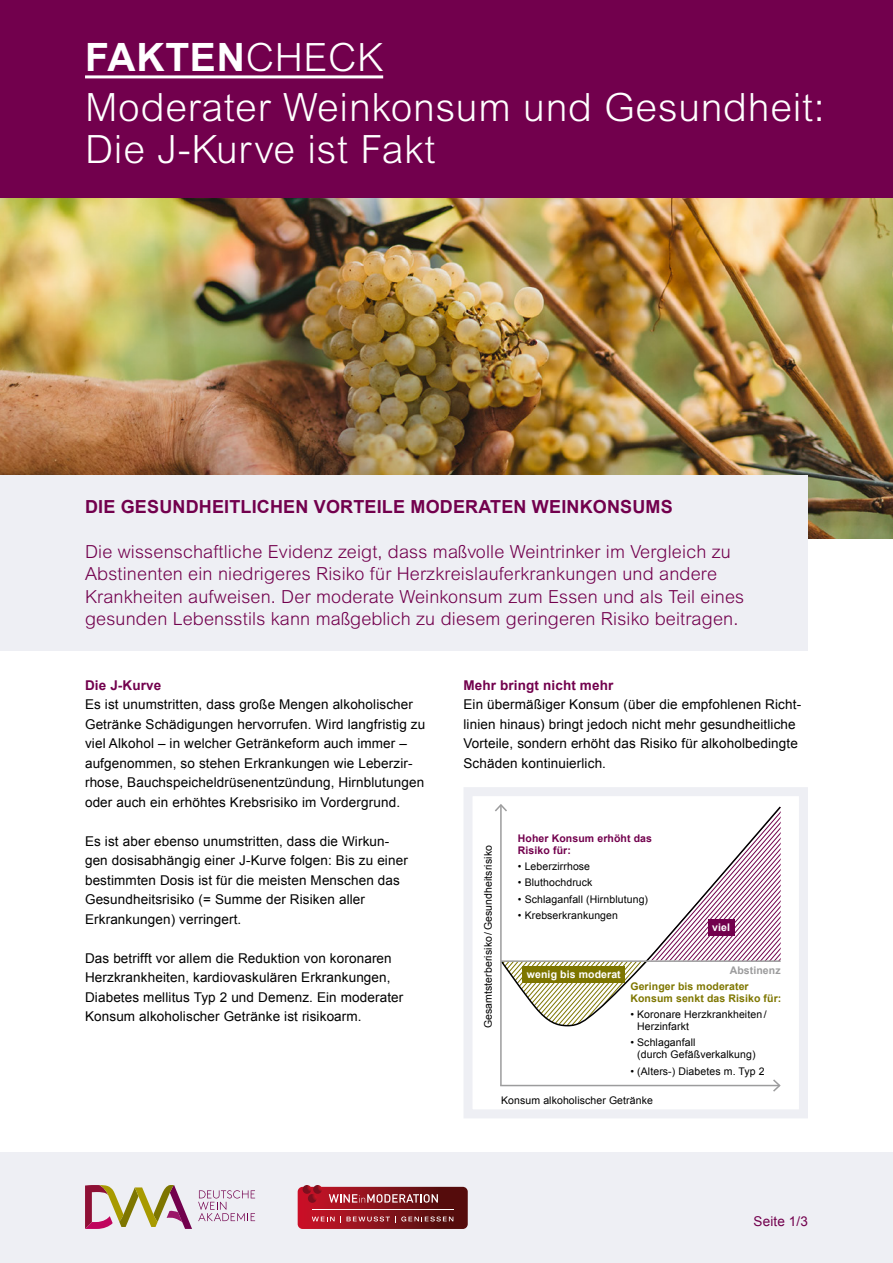
<style>
.page{position:relative;width:893px;height:1263px;background:#fff}
.page>*{position:absolute;margin:0;border:0;box-sizing:border-box;transform-origin:0 0}
.t1{font:300 39px/42px "Arial MT Std";letter-spacing:.02em;color:#fff}
.t2{font:700 39px "Arial";letter-spacing:.02em;color:#fff}
.t3{font:300 18px/22.5px "Arial MT Std";letter-spacing:.01em;color:#72004d}
.t4{font:700 18px "Arial";letter-spacing:.01em;color:#72004d}
.t5{font:13.5px/19.5px "Arial";letter-spacing:.01em;color:#000}
.t6{font:700 13.5px "Arial";letter-spacing:.01em;color:#72004d}
.t7{font:13.5px "Arial";letter-spacing:.01em;color:#72004d}
.t8{font:10.5px/12px "Arial";letter-spacing:.01em;color:#000}
.t9{font:700 10.5px/12px "Arial";letter-spacing:.01em;color:#7e7600}
.t10{font:700 10.5px/12px "Arial";letter-spacing:.01em;color:#72004d}
.t11{font:700 10.5px "Arial";letter-spacing:.01em;color:#fff}
.t12{font:700 10.5px "Arial";letter-spacing:.01em;color:#9c9c9d}
.s1{font-family:"Arial MT Std";font-weight:300}
</style>
<div class="page">
<img style="left:0;top:197px;width:893px;height:342px">
<div style="left:0;top:475px;width:808px;height:176px;background:#eeeff4"></div>
<div style="left:0;top:0;width:893px;height:197px;background:#72004d"></div>
<hr style="left:85px;top:75px;width:298px;height:3px;background:#fff">
<div style="left:0;top:1152px;width:893px;height:111px;background:#eeeff4"></div>
<svg style="left:298px;top:1185px;width:170px;height:44px;background:#973239"></svg>
<svg style="left:198px;top:1190px;width:57px;height:31px"></svg>
<svg style="left:85px;top:1185px;width:107px;height:44px"></svg>
<div style="left:463px;top:787px;width:345px;height:331px;border:9px solid #eeeff4"></div>
<hr style="left:500px;top:805px;width:2px;height:280px;background:#9c9c9d">
<svg style="left:495px;top:804px;width:286px;height:222px"></svg>
<hr style="left:500px;top:1085px;width:280px;height:1px;background:#9c9c9d">
<svg style="left:771px;top:1079px;width:10px;height:13px"></svg>
<div style="left:523px;top:966px;width:102px;height:16px;background:#7e7600"></div>
<div style="left:708px;top:919px;width:26px;height:16px;background:#72004d"></div>
<h1 class="t2" style="left:85px;top:32px;width:300px">FAKTEN<span class="s1">CHECK</span></h1>
<h1 class="t1" style="left:85px;top:87px;width:741px">Moderater Weinkonsum und Gesundheit:<br>Die J-Kurve ist Fakt</h1>
<h2 class="t4" style="left:85px;top:494px;width:589px">DIE GESUNDHEITLICHEN VORTEILE MODERATEN WEINKONSUMS</h2>
<p class="t3" style="left:85px;top:540px;width:661px">Die wissenschaftliche Evidenz zeigt, dass maßvolle Weintrinker im Vergleich zu Abstinenten ein niedrigeres Risiko für Herzkreislauferkrankungen und andere Krankheiten aufweisen. Der moderate Weinkonsum zum Essen und als Teil eines gesunden Lebensstils kann maßgeblich zu diesem geringeren Risiko beitragen.</p>
<p class="t6" style="left:85px;top:676px;width:78px">Die J-Kurve</p>
<p class="t5" style="left:85px;top:695px;width:342px">Es ist unumstritten, dass große Mengen alkoholischer Getränke Schädigungen hervorrufen. Wird langfristig zu viel Alkohol – in welcher Getränkeform auch immer – aufgenommen, so stehen Erkrankungen wie Leberzir&shy;rhose, Bauchspeicheldrüsenentzündung, Hirnblutungen oder auch ein erhöhtes Krebsrisiko im Vordergrund.</p>
<p class="t5" style="left:85px;top:831px;width:324px">Es ist aber ebenso unumstritten, dass die Wirkun&shy;gen dosisabhängig einer J-Kurve folgen: Bis zu einer bestimmten Dosis ist für die meisten Menschen das Gesundheitsrisiko (= Summe der Risiken aller Erkrankungen) verringert.</p>
<p class="t5" style="left:85px;top:948px;width:320px">Das betrifft vor allem die Reduktion von koronaren Herzkrankheiten, kardiovaskulären Erkrankungen, Diabetes mellitus Typ 2 und Demenz. Ein moderater Konsum alkoholischer Getränke ist risikoarm.</p>
<p class="t6" style="left:463px;top:676px;width:151px">Mehr bringt nicht mehr</p>
<p class="t5" style="left:463px;top:695px;width:339px">Ein übermäßiger Konsum (über die empfohlenen Richt&shy;linien hinaus) bringt jedoch nicht mehr gesundheitliche Vorteile, sondern erhöht das Risiko für alkoholbedingte Schäden kontinuierlich.</p>
<p class="t8" style="left:482px;top:1028px;width:185px;rotate:-90deg">Gesamtsterberisiko /Gesundheitsrisiko</p>
<p class="t10" style="left:518px;top:833px;width:136px">Hoher Konsum erhöht das<br>Risiko für:</p>
<p class="t8" style="left:518px;top:861px;width:74px">• Leberzirrhose</p>
<p class="t8" style="left:518px;top:877px;width:76px">• Bluthochdruck</p>
<p class="t8" style="left:518px;top:893px;width:132px">• Schlaganfall (Hirnblutung)</p>
<p class="t8" style="left:518px;top:909px;width:102px">• Krebserkrankungen</p>
<p class="t11" style="left:527px;top:967px;width:95px">wenig bis moderat</p>
<p class="t11" style="left:712px;top:920px;width:19px">viel</p>
<p class="t12" style="left:730px;top:963px;width:53px">Abstinenz</p>
<p class="t9" style="left:630px;top:980px;width:153px">Geringer bis moderater<br>Konsum senkt das Risiko für:</p>
<p class="t8" style="left:637px;top:1008px;width:131px;text-indent:-7px">• Koronare Herzkrankheiten /<br>Herzinfarkt</p>
<p class="t8" style="left:637px;top:1037px;width:120px;text-indent:-7px">• Schlaganfall<br>(durch Gefäßverkalkung)</p>
<p class="t8" style="left:630px;top:1065px;width:136px">• (Alters-) Diabetes m. Typ 2</p>
<p class="t8" style="left:501px;top:1094px;width:153px">Konsum alkoholischer Getränke</p>
<p class="t7" style="left:754px;top:1212px;width:56px">Seite 1/3</p>
</div>
